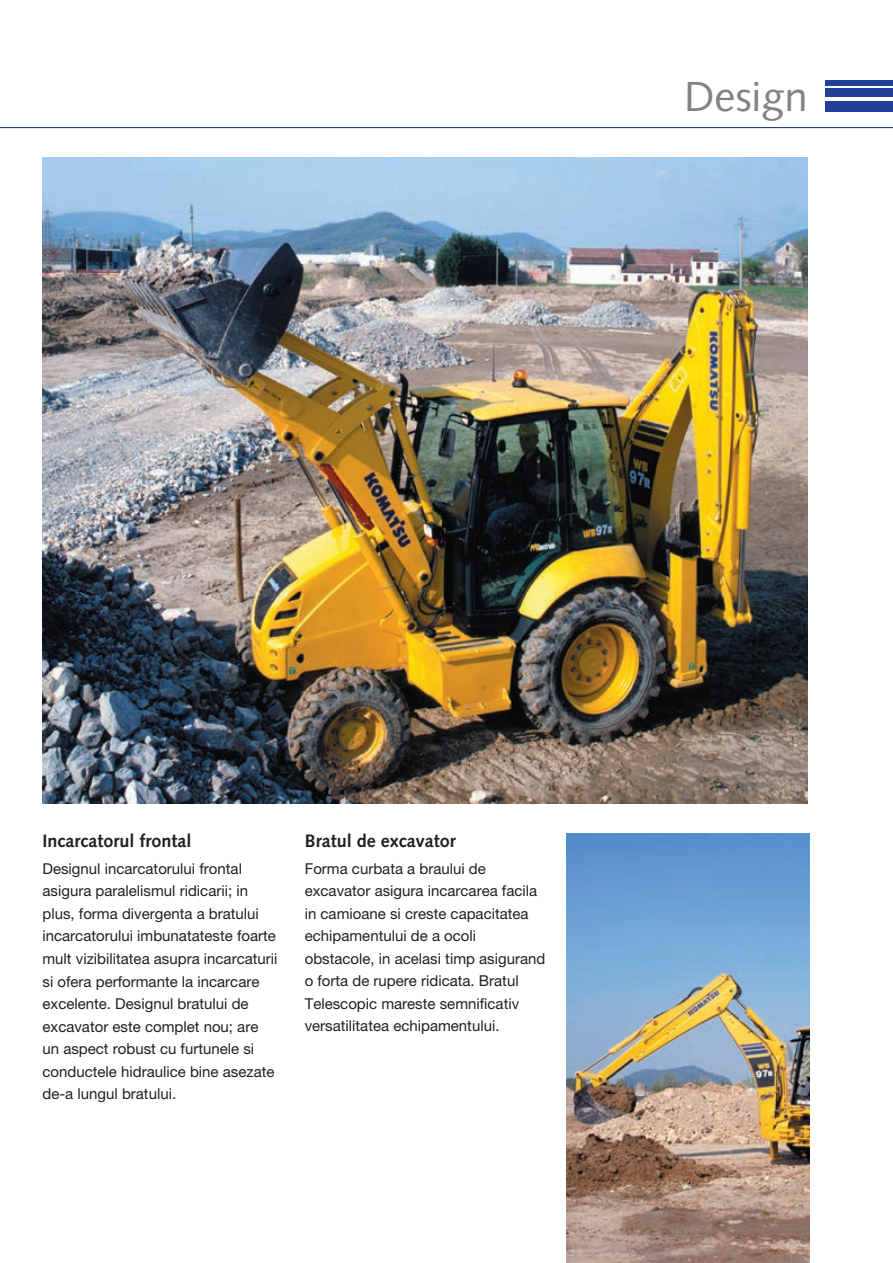
<style>
.page{position:relative;width:893px;height:1263px;background:#fff}
.page>*{position:absolute;margin:0;border:0;box-sizing:border-box;transform-origin:0 0}
.t1{font:42px "Syntax LTCE";color:#808285}
.t2{font:700 18px "Syntax LTCE";color:#231f20}
.t3{font:15px/22.5px "Helvetica Neue LT Pro";color:#231f20}
.t4{font:15px "Helvetica Neue LT Pro";color:#808285}
</style>
<div class="page">
<img style="left:567px;top:833px;width:242px;height:430px">
<hr style="left:0;top:127px;width:893px;height:1px;background:#223f99">
<div style="left:825px;top:101px;width:68px;height:10px;background:#223f99"></div>
<div style="left:825px;top:89px;width:68px;height:8px;background:#223f99"></div>
<div style="left:825px;top:80px;width:68px;height:5px;background:#223f99"></div>
<img style="left:43px;top:157px;width:765px;height:647px">
<h1 class="t1" style="left:684px;top:72px;width:125px">Design</h1>
<p class="t2" style="left:43px;top:831px;width:151px">Incarcatorul frontal</p>
<p class="t3" style="left:43px;top:857px;width:237px">Designul incarcatorului frontal asigura paralelismul ridicarii; in plus, forma divergenta a bratului incarcatorului imbunatateste foarte mult vizibilitatea asupra incarcaturii si ofera performante la incarcare excelente. Designul bratului de excavator este complet nou; are un aspect robust cu furtunele si conductele hidraulice bine asezate de-a lungul bratului.</p>
<p class="t2" style="left:305px;top:831px;width:153px">Bratul de excavator</p>
<p class="t3" style="left:305px;top:857px;width:242px">Forma curbata a braului de excavator asigura incarcarea facila in camioane si creste capacitatea echipamentului de a ocoli obstacole, in acelasi timp asigurand o forta de rupere ridicata. Bratul Telescopic mareste semnificativ versatilitatea echipamentului.</p>
<p class="t4" style="left:800px;top:1229px;width:10px">5</p>
</div>
